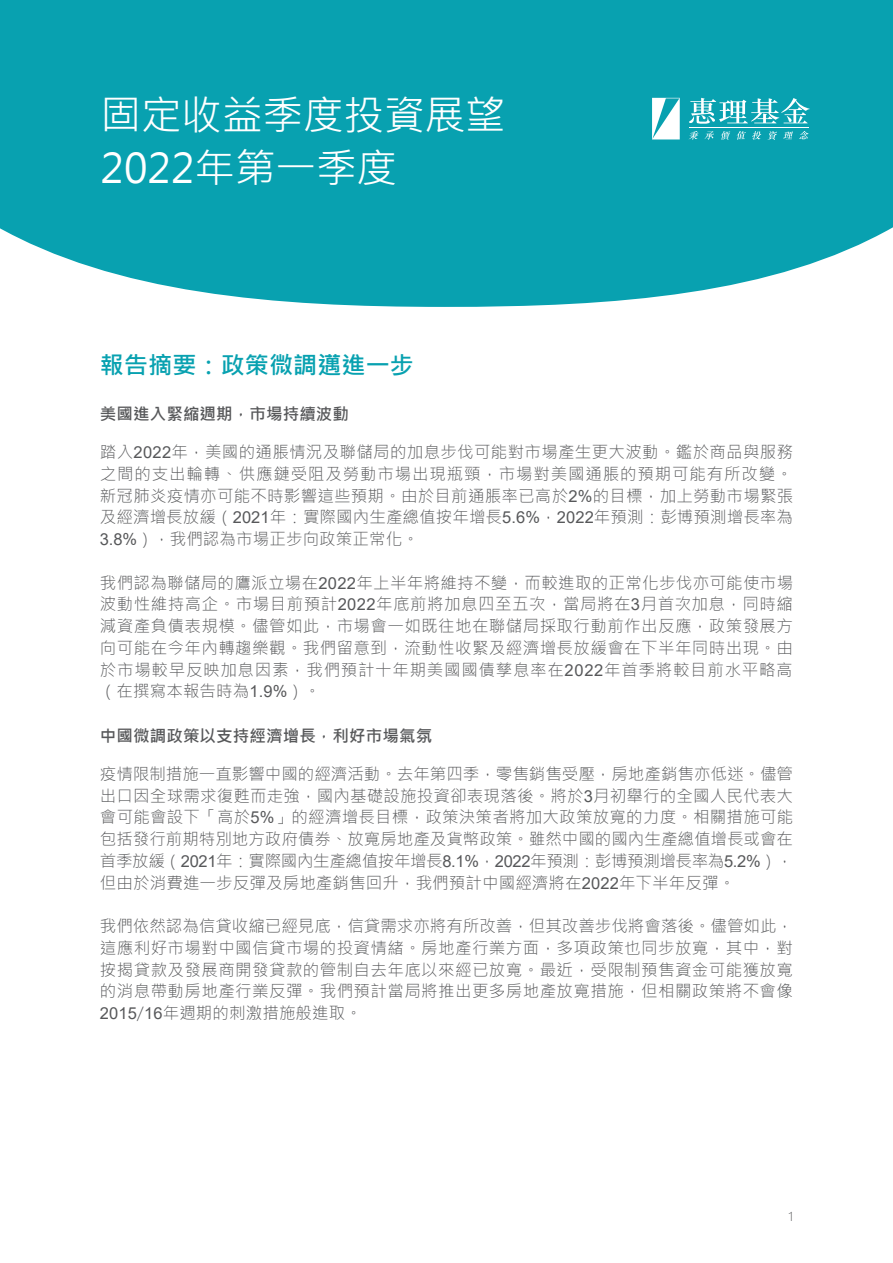
<style>
.page{position:relative;width:893px;height:1263px;background:#fff}
.page>*{position:absolute;margin:0;border:0;box-sizing:border-box;transform-origin:0 0}
.t1{font:40.5px/52.5px "Microsoft Jheng Hei";color:#fff}
.t2{font:700 24px "Microsoft Jheng Hei";letter-spacing:.005em;color:#08a1b0}
.t3{font:300 16.5px/21.8px "Microsoft Jheng Hei";letter-spacing:.005em;color:#57585a;text-align:justify}
.t4{font:700 16.5px "Microsoft Jheng Hei";letter-spacing:.005em;color:#57585a}
.t5{font:300 12px "Microsoft Jheng Hei";color:#57585a}
.s1{font-family:"Arial";font-weight:400}
</style>
<div class="page">
<svg style="left:0;top:0;width:893px;height:307px;background:#19a7b5"></svg>
<svg style="left:652px;top:98px;width:28px;height:41px"></svg>
<hr style="left:689px;top:127px;width:120px;height:1px;background:#fff">
<svg style="left:689px;top:131px;width:9px;height:9px"></svg>
<svg style="left:704px;top:131px;width:10px;height:9px"></svg>
<svg style="left:721px;top:131px;width:9px;height:9px"></svg>
<svg style="left:737px;top:131px;width:9px;height:9px"></svg>
<svg style="left:752px;top:131px;width:9px;height:9px"></svg>
<svg style="left:767px;top:131px;width:10px;height:9px"></svg>
<svg style="left:783px;top:131px;width:10px;height:8px"></svg>
<svg style="left:799px;top:131px;width:10px;height:8px"></svg>
<svg style="left:689px;top:98px;width:121px;height:26px;background:#52bdc7"></svg>
<h1 class="t1" style="left:101px;top:89px;width:407px">固定收益季度投資展望<br>2022年第一季度</h1>
<h2 class="t2" style="left:100px;top:350px;width:316px">報告摘要：政策微調邁進一步</h2>
<p class="t4" style="left:100px;top:403px;width:251px">美國進入緊縮週期，市場持續波動</p>
<p class="t3" style="left:100px;top:441px;width:695px">踏入<span class="s1">2022</span>年，美國的通脹情況及聯儲局的加息步伐可能對市場產生更大波動。鑑於商品與服務之間的支出輪轉、供應鏈受阻及勞動市場出現瓶頸，市場對美國通脹的預期可能有所改變。新冠肺炎疫情亦可能不時影響這些預期。由於目前通脹率已高於<span class="s1">2%</span>的目標，加上勞動市場緊張及經濟增長放緩（<span class="s1">2021</span>年：實際國內生產總值按年增長<span class="s1">5.6%</span>，<span class="s1">2022</span>年預測：彭博預測增長率為<span class="s1">3.8%</span>），我們認為市場正步向政策正常化。</p>
<p class="t3" style="left:100px;top:572px;width:695px">我們認為聯儲局的鷹派立場在<span class="s1">2022</span>年上半年將維持不變，而較進取的正常化步伐亦可能使市場波動性維持高企。市場目前預計<span class="s1">2022</span>年底前將加息四至五次，當局將在<span class="s1">3</span>月首次加息，同時縮減資產負債表規模。儘管如此，市場會一如既往地在聯儲局採取行動前作出反應，政策發展方向可能在今年內轉趨樂觀。我們留意到，流動性收緊及經濟增長放緩會在下半年同時出現。由於市場較早反映加息因素，我們預計十年期美國國債孳息率在<span class="s1">2022</span>年首季將較目前水平略高（在撰寫本報告時為<span class="s1">1.9%</span>）。</p>
<p class="t4" style="left:100px;top:725px;width:334px">中國微調政策以支持經濟增長，利好市場氣氛</p>
<p class="t3" style="left:100px;top:763px;width:695px">疫情限制措施一直影響中國的經濟活動。去年第四季，零售銷售受壓，房地產銷售亦低迷。儘管出口因全球需求復甦而走強，國內基礎設施投資卻表現落後。將於<span class="s1">3</span>月初舉行的全國人民代表大會可能會設下「高於<span class="s1">5%</span>」的經濟增長目標，政策決策者將加大政策放寬的力度。相關措施可能包括發行前期特別地方政府債券、放寬房地產及貨幣政策。雖然中國的國內生產總值增長或會在首季放緩（<span class="s1">2021</span>年：實際國內生產總值按年增長<span class="s1">8.1%</span>，<span class="s1">2022</span>年預測：彭博預測增長率為<span class="s1">5.2%</span>），但由於消費進一步反彈及房地產銷售回升，我們預計中國經濟將在<span class="s1">2022</span>年下半年反彈。</p>
<p class="t3" style="left:100px;top:915px;width:695px">我們依然認為信貸收縮已經見底，信貸需求亦將有所改善，但其改善步伐將會落後。儘管如此，這應利好市場對中國信貸市場的投資情緒。房地產行業方面，多項政策也同步放寬，其中，對按揭貸款及發展商開發貸款的管制自去年底以來經已放寬。最近，受限制預售資金可能獲放寬的消息帶動房地產行業反彈。我們預計當局將推出更多房地產放寬措施，但相關政策將不會像<span class="s1">2015</span>／<span class="s1">16</span>年週期的刺激措施般進取。</p>
<p class="t5" style="left:789px;top:1209px;width:6px">1</p>
</div>
